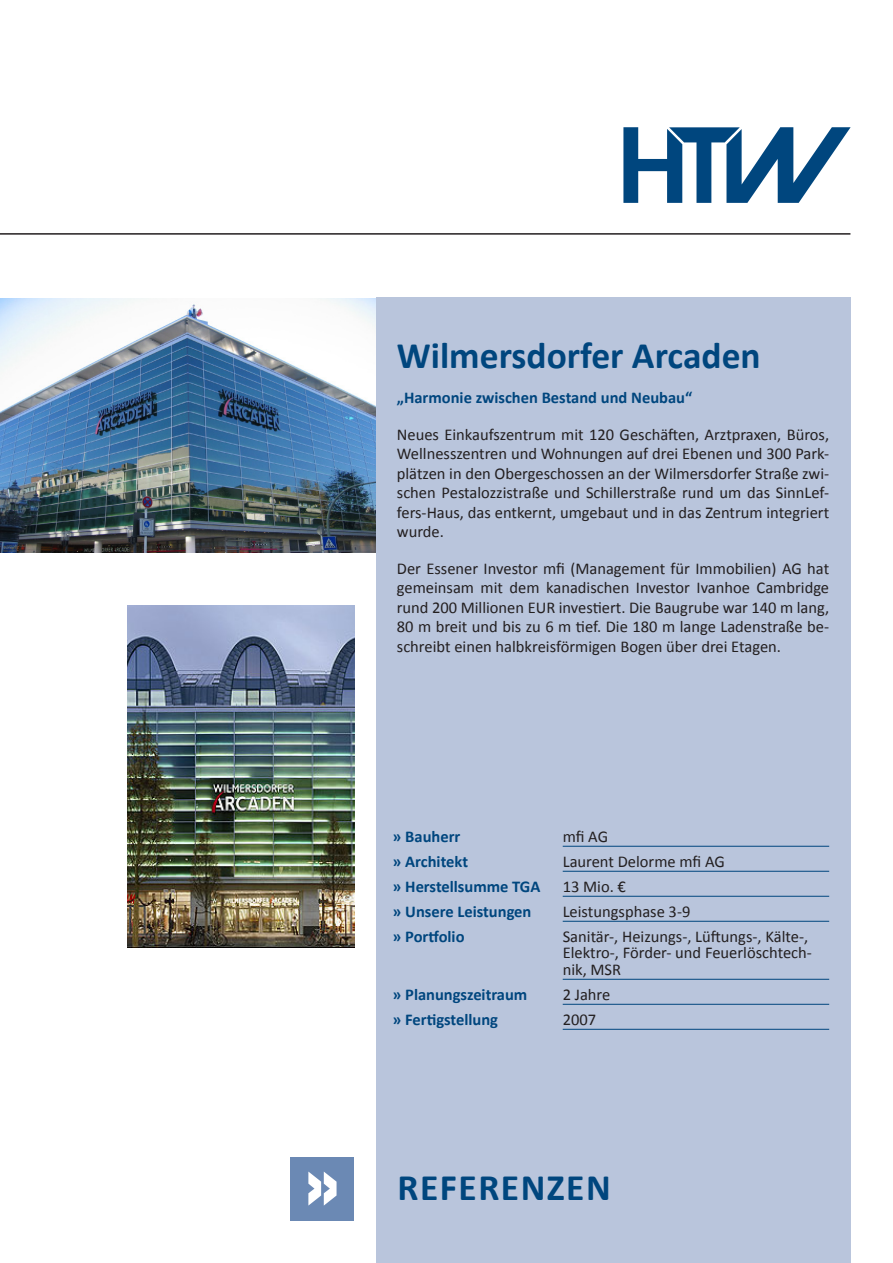
<style>
.page{position:relative;width:893px;height:1263px;background:#fff}
.page>*{position:absolute;margin:0;border:0;box-sizing:border-box;transform-origin:0 0}
.Head_Projekt{font:700 37.5px "Calibri";color:#00467e}
.Head_Projekt-2{font:700 37.5px "Calibri";letter-spacing:.04em;color:#00467e}
.fließ{font:16.5px/19.5px "Calibri";color:#231f20;text-align:justify}
.fließ_Projekt{font:16.5px/16.5px "Calibri";color:#231f20}
.fließ_Projekt-2{font:700 16.5px "Calibri";color:#00467e}
.Head_Spruch{font:700 16.5px "Calibri";color:#00467e}
</style>
<div class="page">
<div style="left:376px;top:298px;width:474px;height:965px;background:#b9c5dc"></div>
<img style="left:624px;top:128px;width:226px;height:74px">
<div style="left:291px;top:1157px;width:63px;height:63px;background:#6b89b4"></div>
<svg style="left:308px;top:1171px;width:29px;height:34px"></svg>
<hr style="left:0;top:233px;width:850px;height:2px;background:#231f20">
<hr style="left:563px;top:846px;width:266px;height:1px;background:#00467e">
<hr style="left:563px;top:871px;width:266px;height:1px;background:#00467e">
<hr style="left:563px;top:896px;width:266px;height:1px;background:#00467e">
<hr style="left:563px;top:921px;width:266px;height:1px;background:#00467e">
<hr style="left:563px;top:979px;width:266px;height:1px;background:#00467e">
<hr style="left:563px;top:1004px;width:266px;height:1px;background:#00467e">
<hr style="left:563px;top:1029px;width:266px;height:1px;background:#00467e">
<img style="left:0;top:299px;width:376px;height:254px">
<img style="left:128px;top:606px;width:226px;height:342px">
<p class="Head_Projekt" style="left:397px;top:332px;width:365px">Wilmersdorfer Arcaden</p>
<p class="Head_Spruch" style="left:397px;top:387px;width:297px">„Harmonie zwischen Bestand und Neubau“</p>
<p class="fließ" style="left:397px;top:425px;width:434px">Neues Einkaufszentrum mit 120 Geschäften, Arztpraxen, Büros, Wellnesszentren und Wohnungen auf drei Ebenen und 300 Park&shy;plätzen in den Obergeschossen an der Wilmersdorfer Straße zwi&shy;schen Pestalozzistraße und Schillerstraße rund um das SinnLef&shy;fers-Haus, das entkernt, umgebaut und in das Zentrum integriert wurde.</p>
<p class="fließ" style="left:397px;top:559px;width:434px">Der Essener Investor mfi (Management für Immobilien) AG hat gemeinsam mit dem kanadischen Investor Ivanhoe Cambridge rund 200 Millionen EUR investiert. Die Baugrube war 140 m lang, 80 m breit und bis zu 6 m tief. Die 180 m lange Ladenstraße be&shy;schreibt einen halbkreisförmigen Bogen über drei Etagen.</p>
<p class="fließ_Projekt-2" style="left:393px;top:825px;width:69px">» Bauherr</p>
<p class="fließ_Projekt" style="left:563px;top:828px;width:47px">mfi AG</p>
<p class="fließ_Projekt-2" style="left:393px;top:850px;width:77px">» Architekt</p>
<p class="fließ_Projekt" style="left:563px;top:853px;width:164px">Laurent Delorme mfi AG</p>
<p class="fließ_Projekt-2" style="left:393px;top:875px;width:149px">» Herstellsumme TGA</p>
<p class="fließ_Projekt" style="left:563px;top:878px;width:65px">13 Mio. €</p>
<p class="fließ_Projekt-2" style="left:393px;top:900px;width:140px">» Unsere Leistungen</p>
<p class="fließ_Projekt" style="left:563px;top:903px;width:129px">Leistungsphase 3-9</p>
<p class="fließ_Projekt-2" style="left:393px;top:926px;width:73px">» Portfolio</p>
<p class="fließ_Projekt" style="left:563px;top:928px;width:251px">Sanitär-, Heizungs-, Lüftungs-, Kälte-,<br>Elektro-, Förder- und Feuerlöschtech&shy;nik, MSR</p>
<p class="fließ_Projekt-2" style="left:393px;top:984px;width:136px">» Planungszeitraum</p>
<p class="fließ_Projekt" style="left:563px;top:986px;width:49px">2 Jahre</p>
<p class="fließ_Projekt-2" style="left:393px;top:1009px;width:107px">» Fertigstellung</p>
<p class="fließ_Projekt" style="left:563px;top:1011px;width:35px">2007</p>
<p class="Head_Projekt-2" style="left:398px;top:1164px;width:215px">REFERENZEN</p>
</div>
